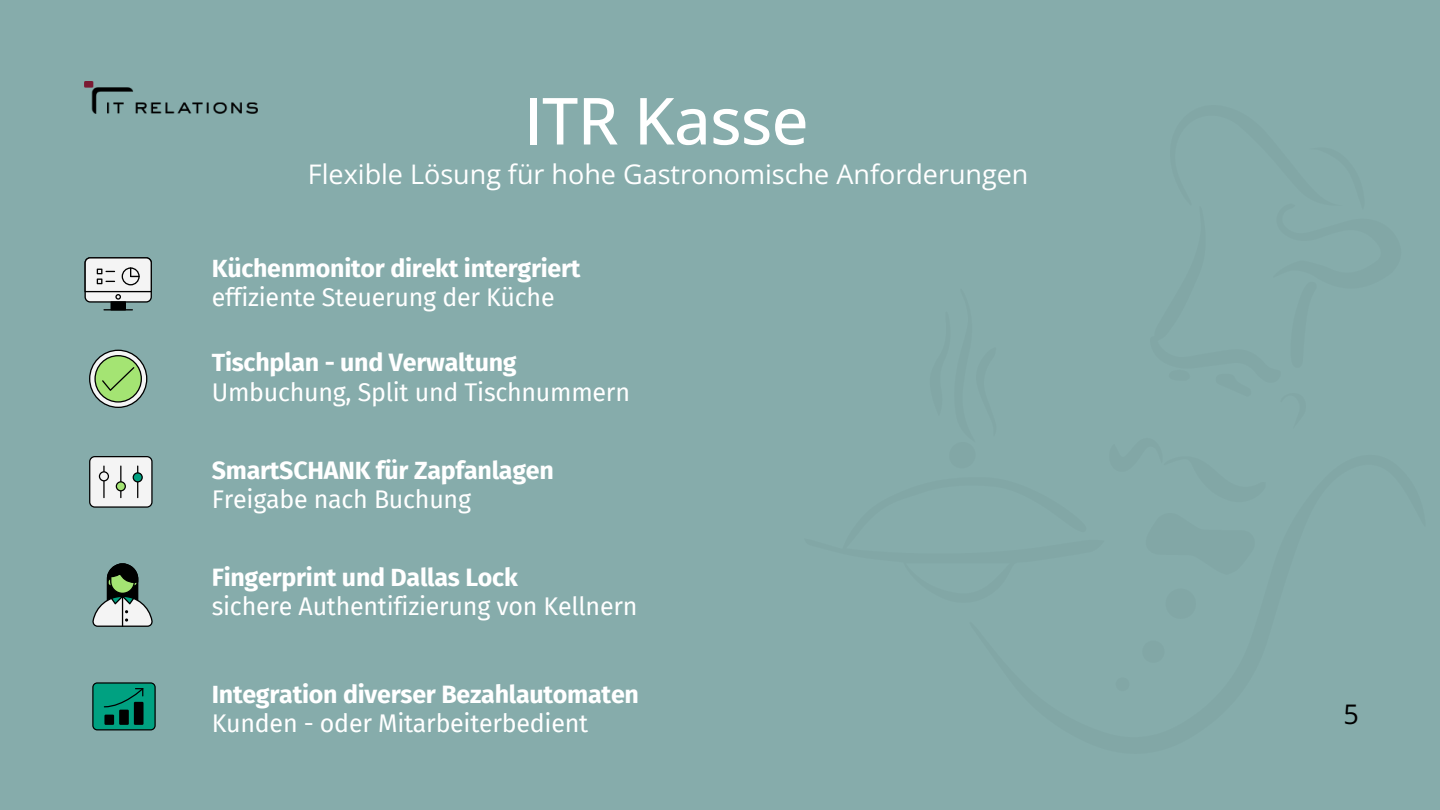
<style>
.page{position:relative;width:1440px;height:810px;background:#86acab}
.page>*{position:absolute;margin:0;border:0;box-sizing:border-box;transform-origin:0 0}
.t1{font:500 65px "Open Sans";letter-spacing:-.01em;color:#fff}
.t2{font:27px "Open Sans";color:#fff}
.t3{font:27px "Open Sans";color:#000}
.t4{font:25px "Fira Sans";letter-spacing:-.01em;color:#fff}
.t5{font:700 25px "Fira Sans";letter-spacing:-.01em;color:#fff}
</style>
<div class="page">
<svg style="left:92px;top:563px;width:61px;height:64px"></svg>
<svg style="left:92px;top:682px;width:64px;height:48px;background:#027861"></svg>
<svg style="left:89px;top:456px;width:64px;height:52px;background:#cacecc"></svg>
<svg style="left:84px;top:257px;width:68px;height:53px;background:#b7bcbc"></svg>
<svg style="left:89px;top:350px;width:58px;height:58px"></svg>
<img style="left:84px;top:81px;width:174px;height:33px">
<p class="t1" style="left:524px;top:75px;width:286px">ITR Kasse</p>
<p class="t2" style="left:308px;top:155px;width:722px">Flexible Lösung für hohe Gastronomische Anforderungen</p>
<p class="t5" style="left:212px;top:254px;width:370px">Küchenmonitor direkt intergriert</p>
<p class="t4" style="left:212px;top:283px;width:344px">effiziente Steuerung der Küche</p>
<p class="t5" style="left:212px;top:348px;width:306px">Tischplan - und Verwaltung</p>
<p class="t4" style="left:212px;top:377px;width:420px">Umbuchung, Split und Tischnummern</p>
<p class="t5" style="left:212px;top:455px;width:344px">SmartSCHANK für Zapfanlagen</p>
<p class="t4" style="left:212px;top:484px;width:261px">Freigabe nach Buchung</p>
<p class="t5" style="left:212px;top:562px;width:308px">Fingerprint und Dallas Lock</p>
<p class="t4" style="left:212px;top:592px;width:427px">sichere Authentifizierung von Kellnern</p>
<p class="t5" style="left:212px;top:679px;width:429px">Integration diverser Bezahlautomaten</p>
<p class="t4" style="left:212px;top:709px;width:378px">Kunden - oder Mitarbeiterbedient</p>
<p class="t3" style="left:1344px;top:695px;width:17px">5</p>
</div>
